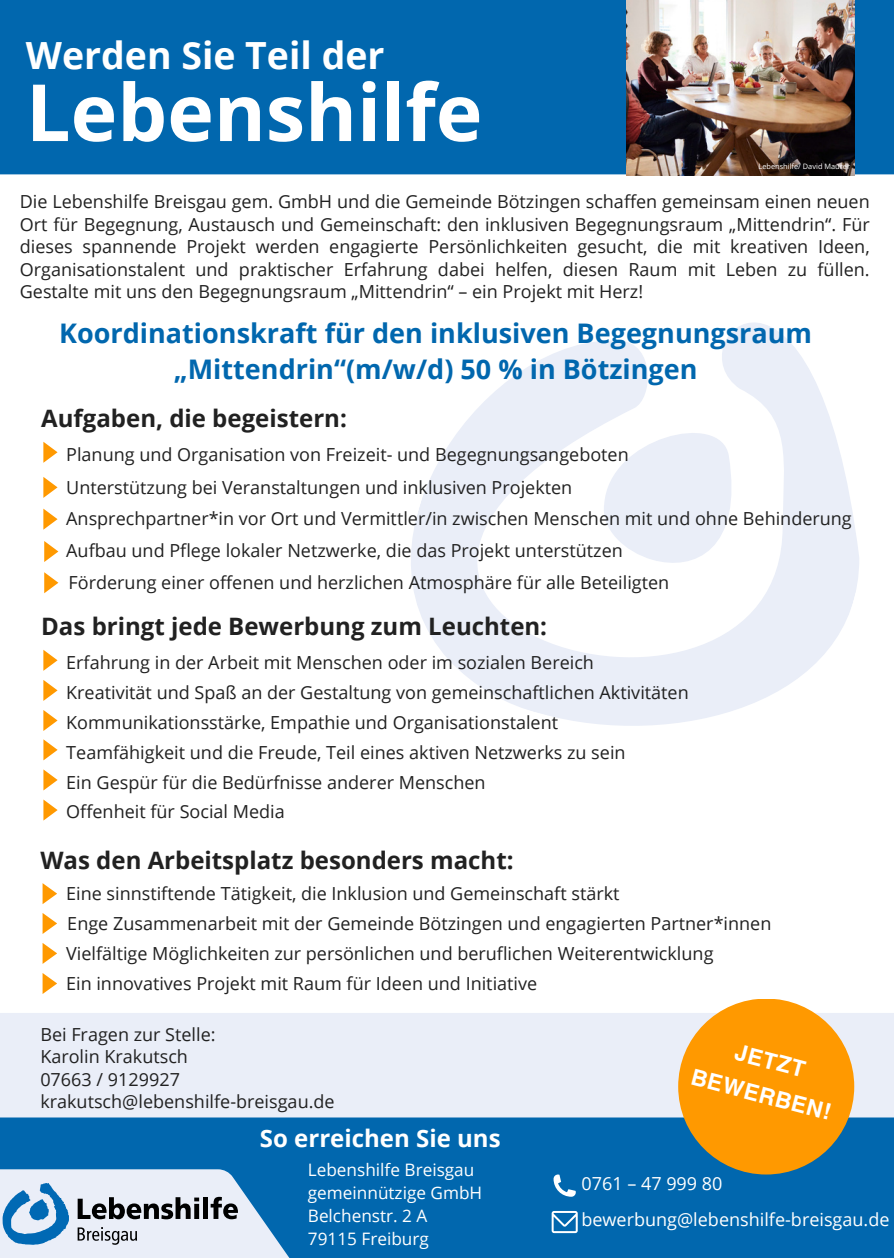
<style>
.page{position:relative;width:894px;height:1258px;background:#fff}
.page>*{position:absolute;margin:0;border:0;box-sizing:border-box;transform-origin:0 0}
.t1{font:700 78.9px "Open Sans";color:#fff}
.t2{font:700 37.5px "Open Sans";color:#fff}
.t3{font:700 27px/36px "Open Sans";color:#0167ae;text-align:center}
.t4{font:700 24px "Open Sans";color:#212121}
.t5{font:700 24px "Open Sans";color:#fff}
.t6{font:700 22.5px/34.5px "Helvetica World";color:#fff;text-align:center}
.t7{font:18px/22.5px "Open Sans";color:#212121}
.t8{font:18px/36px "Open Sans";color:#fff}
.t9{font:17.1px/22.8px "Open Sans";color:#fff}
.t10{font:7.5px "Open Sans";color:#fff}
</style>
<div class="page">
<div style="left:0;top:1013px;width:893px;height:104px;background:#eaeef8"></div>
<div style="left:0;top:1117px;width:893px;height:141px;background:#0167ae"></div>
<svg style="left:0;top:1169px;width:292px;height:89px;background:#acc2d7"></svg>
<svg style="left:553px;top:1174px;width:22px;height:23px"></svg>
<svg style="left:551px;top:1211px;width:26px;height:22px"></svg>
<div style="left:0;top:0;width:893px;height:174px;background:#0167ae"></div>
<img style="left:626px;top:0;width:228px;height:175px">
<svg style="left:411px;top:322px;width:448px;height:404px"></svg>
<svg style="left:43px;top:883px;width:14px;height:21px"></svg>
<svg style="left:43px;top:913px;width:14px;height:21px"></svg>
<svg style="left:43px;top:943px;width:14px;height:21px"></svg>
<svg style="left:43px;top:973px;width:14px;height:21px"></svg>
<div style="left:678px;top:998px;width:176px;height:176px;background:#f90;border-radius:50%"></div>
<svg style="left:43px;top:442px;width:15px;height:21px"></svg>
<svg style="left:43px;top:477px;width:15px;height:21px"></svg>
<svg style="left:43px;top:509px;width:15px;height:21px"></svg>
<svg style="left:44px;top:541px;width:14px;height:21px"></svg>
<svg style="left:44px;top:572px;width:14px;height:21px"></svg>
<svg style="left:43px;top:650px;width:15px;height:21px"></svg>
<svg style="left:43px;top:680px;width:15px;height:21px"></svg>
<svg style="left:43px;top:710px;width:15px;height:21px"></svg>
<svg style="left:43px;top:739px;width:15px;height:21px"></svg>
<svg style="left:43px;top:769px;width:15px;height:21px"></svg>
<svg style="left:43px;top:799px;width:15px;height:21px"></svg>
<h2 class="t2" style="left:26px;top:29px;width:360px">Werden Sie Teil der</h2>
<h1 class="t1" style="left:26px;top:57px;width:458px">Lebenshilfe</h1>
<p class="t10" style="left:758px;top:161px;width:93px">Lebenshilfe/ David Maurer</p>
<p class="t7" style="left:20px;top:190px;width:851px;text-align:justify">Die Lebenshilfe Breisgau gem. GmbH und die Gemeinde Bötzingen schaffen gemeinsam einen neuen Ort für Begegnung, Austausch und Gemeinschaft: den inklusiven Begegnungsraum „Mittendrin“. Für dieses spannende Projekt werden engagierte Persönlichkeiten gesucht, die mit kreativen Ideen, Organisationstalent und praktischer Erfahrung dabei helfen, diesen Raum mit Leben zu füllen.<br>Gestalte mit uns den Begegnungsraum „Mittendrin“ – ein Projekt mit Herz!</p>
<h3 class="t3" style="left:59px;top:314px;width:754px">Koordinationskraft für den inklusiven Begegnungsraum „Mittendrin“(m/w/d) 50 % in Bötzingen</h3>
<h3 class="t4" style="left:41px;top:401px;width:307px">Aufgaben, die begeistern:</h3>
<p class="t7" style="left:66px;top:438px;width:786px;line-height:32.1px">Planung und Organisation von Freizeit- und Begegnungsangeboten<br>Unterstützung bei Veranstaltungen und inklusiven Projekten<br>Ansprechpartner*in vor Ort und Vermittler/in zwischen Menschen mit und ohne Behinderung Aufbau und Pflege lokaler Netzwerke, die das Projekt unterstützen<br>Förderung einer offenen und herzlichen Atmosphäre für alle Beteiligten</p>
<h3 class="t4" style="left:41px;top:609px;width:507px">Das bringt jede Bewerbung zum Leuchten:</h3>
<p class="t7" style="left:66px;top:647px;width:624px;line-height:29.7px">Erfahrung in der Arbeit mit Menschen oder im sozialen Bereich<br>Kreativität und Spaß an der Gestaltung von gemeinschaftlichen Aktivitäten Kommunikationsstärke, Empathie und Organisationstalent<br>Teamfähigkeit und die Freude, Teil eines aktiven Netzwerks zu sein<br>Ein Gespür für die Bedürfnisse anderer Menschen<br>Offenheit für Social Media</p>
<h3 class="t4" style="left:40px;top:843px;width:474px">Was den Arbeitsplatz besonders macht:</h3>
<p class="t7" style="left:66px;top:878px;width:706px;line-height:30px">Eine sinnstiftende Tätigkeit, die Inklusion und Gemeinschaft stärkt<br>Enge Zusammenarbeit mit der Gemeinde Bötzingen und engagierten Partner*innen Vielfältige Möglichkeiten zur persönlichen und beruflichen Weiterentwicklung<br>Ein innovatives Projekt mit Raum für Ideen und Initiative</p>
<p class="t7" style="left:40px;top:1022px;width:296px">Bei Fragen zur Stelle:<br>Karolin Krakutsch<br>07663 / 9129927 krakutsch@lebenshilfe-breisgau.de</p>
<h3 class="t5" style="left:260px;top:1121px;width:242px">So erreichen Sie uns</h3>
<p class="t9" style="left:308px;top:1158px;width:176px">Lebenshilfe Breisgau gemeinnützige GmbH<br>Belchenstr. 2 A<br>79115 Freiburg</p>
<p class="t6" style="left:705px;top:1026px;width:145px;rotate:15deg">JETZT<br>BEWERBEN!</p>
<p class="t8" style="left:581px;top:1165px;width:309px">0761 – 47 999 80 bewerbung@lebenshilfe-breisgau.de</p>
</div>
